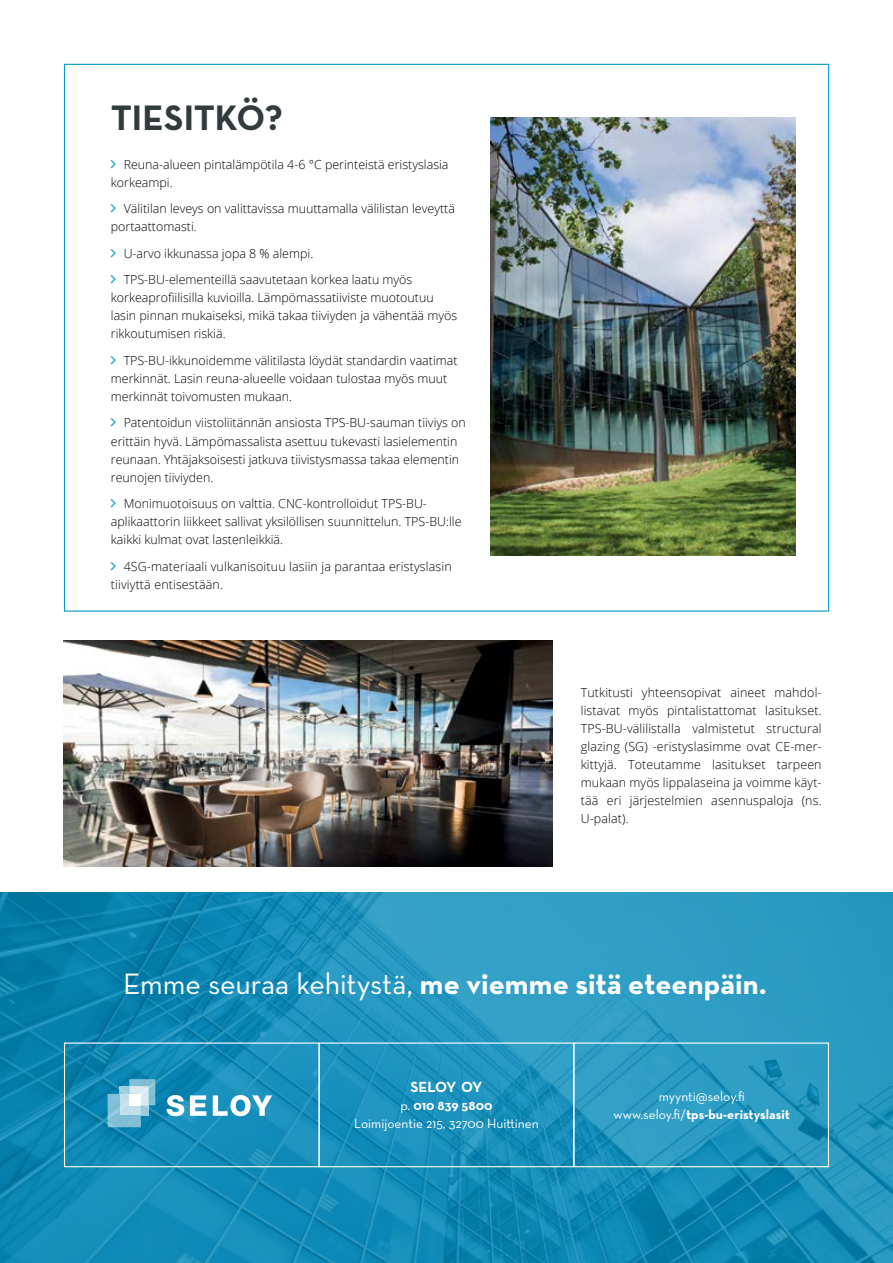
<style>
.page{position:relative;width:893px;height:1263px;background:#fff}
.page>*{position:absolute;margin:0;border:0;box-sizing:border-box;transform-origin:0 0}
.t1{font:700 36px "Neutraface Text";letter-spacing:-.01em;color:#313b3d}
.t2{font:700 30px "Neutraface Text";color:#fff}
.t3{font:700 15px "Neutraface Text";letter-spacing:-.04em;color:#fff}
.t4{font:13.5px/18px "Neutraface Text";color:#fff;text-align:center}
.t5{font:300 12.45px/18px "Open Sans";color:#000}
.s1{font-weight:400}
.s2{font-weight:700}
</style>
<div class="page">
<img style="left:64px;top:640px;width:488px;height:226px">
<img style="left:490px;top:117px;width:305px;height:438px">
<img style="left:0;top:893px;width:893px;height:370px">
<div style="left:64px;top:1042px;width:256px;height:125px;border:1px solid #fff"></div>
<div style="left:319px;top:1042px;width:255px;height:125px;border:1px solid #fff"></div>
<div style="left:573px;top:1042px;width:256px;height:125px;border:1px solid #fff"></div>
<svg style="left:167px;top:1095px;width:17px;height:21px"></svg>
<svg style="left:190px;top:1095px;width:16px;height:21px"></svg>
<svg style="left:213px;top:1095px;width:59px;height:21px"></svg>
<svg style="left:108px;top:1079px;width:47px;height:48px;background:#84c0d6"></svg>
<h1 class="t1" style="left:111px;top:94px;width:173px">TIESITKÖ?</h1>
<p class="t5" style="left:111px;top:155px;width:339px;text-indent:13px">Reuna-alueen pintalämpötila 4-6 °C perinteistä eristyslasia korkeampi.</p>
<p class="t5" style="left:111px;top:200px;width:346px;text-indent:13px">Välitilan leveys on valittavissa muuttamalla välilistan leveyttä portaattomasti.</p>
<p class="t5" style="left:124px;top:240px;width:290px;line-height:26.5px">U-arvo ikkunassa jopa 8 % alempi.<br>TPS-BU-elementeillä saavutetaan korkea laatu myös</p>
<p class="t5" style="left:111px;top:289px;width:348px">korkeaprofiilisilla kuvioilla. Lämpömassatiiviste muotoutuu lasin pinnan mukaiseksi, mikä takaa tiiviyden ja vähentää myös rikkoutumisen riskiä.</p>
<p class="t5" style="left:111px;top:351px;width:348px;text-indent:13px">TPS-BU-ikkunoidemme välitilasta löydät standardin vaatimat merkinnät. Lasin reuna-alueelle voidaan tulostaa myös muut merkinnät toivomusten mukaan.</p>
<p class="t5" style="left:111px;top:414px;width:356px;text-indent:13px">Patentoidun viistoliitännän ansiosta TPS-BU-sauman tiiviys on erittäin hyvä. Lämpömassalista asettuu tukevasti lasielementin reunaan. Yhtäjaksoisesti jatkuva tiivistysmassa takaa elementin reunojen tiiviyden.</p>
<p class="t5" style="left:111px;top:494px;width:352px;text-indent:13px">Monimuotoisuus on valttia. CNC-kontrolloidut TPS-BU&shy;aplikaattorin liikkeet sallivat yksilöllisen suunnittelun. TPS-BU:lle kaikki kulmat ovat lastenleikkiä.</p>
<p class="t5" style="left:111px;top:557px;width:342px;text-indent:13px">4SG-materiaali vulkanisoituu lasiin ja parantaa eristyslasin tiiviyttä entisestään.</p>
<p class="t5" style="left:581px;top:683px;width:242px;text-align:justify">Tutkitusti yhteensopivat aineet mahdol&shy;listavat myös pintalistattomat lasitukset.<br>TPS-BU-välilistalla valmistetut structural glazing (SG) -eristyslasimme ovat CE-mer&shy;kittyjä. Toteutamme lasitukset tarpeen mukaan myös lippalaseina ja voimme käyt&shy;tää eri järjestelmien asennuspaloja (ns.<br>U-palat).</p>
<h2 class="t2" style="left:123px;top:964px;width:645px"><span class="s1">Emme seuraa kehitystä,</span> me viemme sitä eteenpäin.</h2>
<p class="t3" style="left:410px;top:1077px;width:74px">SELOY OY</p>
<p class="t4" style="left:354px;top:1096px;width:186px">p. <span class="s2">010 839 5800<br></span>Loimijoentie 215, 32700 Huittinen</p>
<p class="t4" style="left:613px;top:1087px;width:178px">myynti@seloy.fi www.seloy.fi/<span class="s2">tps-bu-eristyslasit</span></p>
</div>
